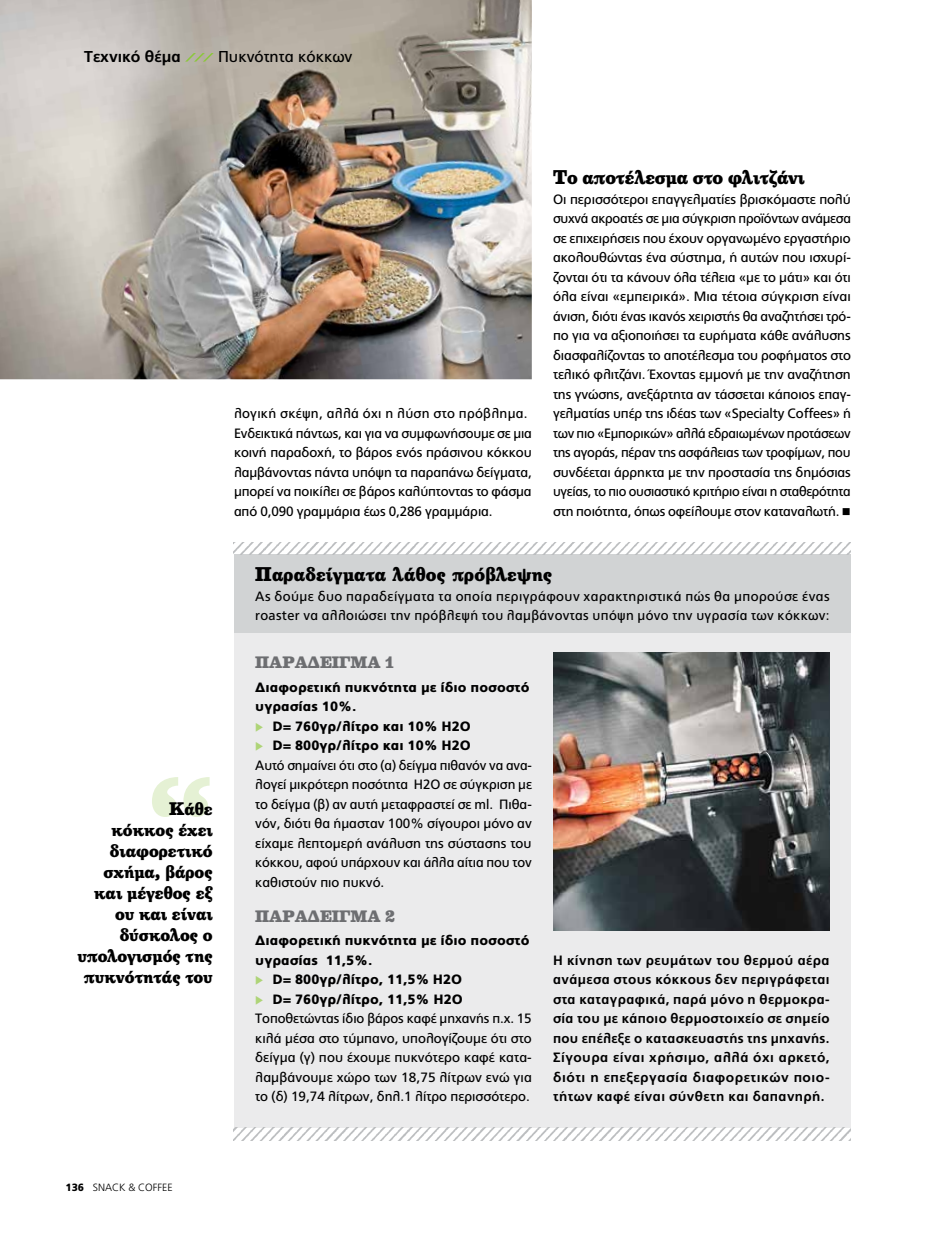
<style>
.page{position:relative;width:936px;height:1234px;background:#fff}
.page>*{position:absolute;margin:0;border:0;box-sizing:border-box;transform-origin:0 0}
.t1{font:700 127.5px "Belizio GR";color:#e5f1d4;scale:.93 1}
.t2{font:900 18px "Belizio GR";color:#000;scale:.9 1}
.t3{font:900 16.5px/21px "Belizio GR";color:#000;text-align:right;scale:.9 1}
.t4{font:15.75px "PF Catalog";color:#000}
.t5{font:700 15.75px "PF Catalog";color:#000}
.t6{font:900 15px "Belizio GR";color:#6d6e71;scale:.92 1}
.t7{font:13.5px/19.5px "PF Catalog";color:#000}
.t8{font:700 13.5px/19.5px "PF Catalog";letter-spacing:.03em;color:#000;text-align:justify}
.t9{font:13.5px/19.5px "PF Catalog";letter-spacing:.03em;color:#000}
.t10{font:900 13.5px/19.5px "PF Catalog";color:#000}
.t11{font:300 10.5px "PF Catalog";color:#000}
.s1{font-weight:900}
.s2{color:#aed477}
</style>
<div class="page">
<div style="left:234px;top:555px;width:616px;height:572px;background:#ebebec"></div>
<div style="left:234px;top:555px;width:616px;height:78px;background:#d1d3d4"></div>
<img style="left:0;top:0;width:531px;height:379px">
<svg style="left:185px;top:53px;width:29px;height:9px"></svg>
<img style="left:234px;top:542px;width:616px;height:13px">
<img style="left:234px;top:1127px;width:616px;height:13px">
<img style="left:553px;top:652px;width:276px;height:278px">
<p class="t5" style="left:84px;top:47px;width:98px">Τεχνικό θέμα</p>
<p class="t4" style="left:218px;top:47px;width:136px">Πυκνότητα κόκκων</p>
<p class="t7" style="left:234px;top:404px;width:299px">λογική σκέψη, αλλά όχι η λύση στο πρόβλημα.<br>Ενδεικτικά πάντως, και για να συμφωνήσουμε σε μια κοινή παραδοχή, το βάρος ενός πράσινου κόκκου λαμβάνοντας πάντα υπόψη τα παραπάνω δείγματα, μπορεί να ποικίλει σε βάρος καλύπτοντας το φάσμα από 0,090 γραμμάρια έως 0,286 γραμμάρια.</p>
<h2 class="t2" style="left:553px;top:165px;width:281px">Το αποτέλεσμα στο φλιτζάνι</h2>
<p class="t7" style="left:553px;top:189px;width:299px;text-align:justify">Οι περισσότεροι επαγγελματίες βρισκόμαστε πολύ συχνά ακροατές σε μια σύγκριση προϊόντων ανάμεσα σε επιχειρήσεις που έχουν οργανωμένο εργαστήριο ακολουθώντας ένα σύστημα, ή αυτών που ισχυρί&shy;ζονται ότι τα κάνουν όλα τέλεια «με το μάτι» και ότι όλα είναι «εμπειρικά». Μια τέτοια σύγκριση είναι άνιση, διότι ένας ικανός χειριστής θα αναζητήσει τρό&shy;πο για να αξιοποιήσει τα ευρήματα κάθε ανάλυσης διασφαλίζοντας το αποτέλεσμα του ροφήματος στο τελικό φλιτζάνι. Έχοντας εμμονή με την αναζήτηση της γνώσης, ανεξάρτητα αν τάσσεται κάποιος επαγ&shy;γελματίας υπέρ της ιδέας των «Specialty Coffees» ή των πιο «Εμπορικών» αλλά εδραιωμένων προτάσεων της αγοράς, πέραν της ασφάλειας των τροφίμων, που συνδέεται άρρηκτα με την προστασία της δημόσιας υγείας, το πιο ουσιαστικό κριτήριο είναι η σταθερότητα στη ποιότητα, όπως οφείλουμε στον καταναλωτή. ■</p>
<h1 class="t1" style="left:146px;top:744px;width:75px">“</h1>
<p class="t3" style="left:77px;top:797px;width:152px">Κάθε<br>κόκκος έχει διαφορετικό σχήμα, βάρος και μέγεθος εξ ου και είναι δύσκολος ο υπολογισμός της πυκνότητάς του</p>
<p class="t11" style="left:65px;top:1180px;width:109px"><span class="s1">136</span> SNACK &amp; COFFEE</p>
<h2 class="t2" style="left:255px;top:562px;width:331px">Παραδείγματα λάθος πρόβλεψης</h2>
<p class="t9" style="left:255px;top:586px;width:576px">Ας δούμε δυο παραδείγματα τα οποία περιγράφουν χαρακτηριστικά πώς θα μπορούσε ένας roaster να αλλοιώσει την πρόβλεψή του λαμβάνοντας υπόψη μόνο την υγρασία των κόκκων:</p>
<p class="t6" style="left:255px;top:652px;width:152px">ΠΑΡΆΔΕΙΓΜΑ 1</p>
<p class="t10" style="left:255px;top:677px;width:276px">Διαφορετική πυκνότητα με ίδιο ποσοστό υγρασίας 10%.</p>
<p class="t10" style="left:255px;top:716px;width:217px"><span class="s2">◆</span> D= 760γρ/λίτρο και 10% H2O</p>
<p class="t7" style="left:255px;top:735px;width:278px"><span class="s2">◆</span> <span class="s1">D= 800γρ/λίτρο και 10% H2O<br></span>Αυτό σημαίνει ότι στο (α) δείγμα πιθανόν να ανα&shy;λογεί μικρότερη ποσότητα Η2Ο σε σύγκριση με το δείγμα (β) αν αυτή μεταφραστεί σε ml. Πιθα&shy;νόν, διότι θα ήμασταν 100% σίγουροι μόνο αν είχαμε λεπτομερή ανάλυση της σύστασης του κόκκου, αφού υπάρχουν και άλλα αίτια που τον καθιστούν πιο πυκνό.</p>
<p class="t6" style="left:255px;top:905px;width:153px">ΠΑΡΆΔΕΙΓΜΑ 2</p>
<p class="t10" style="left:255px;top:930px;width:276px">Διαφορετική πυκνότητα με ίδιο ποσοστό υγρασίας 11,5%.</p>
<p class="t10" style="left:255px;top:969px;width:208px"><span class="s2">◆</span> D= 800γρ/λίτρο, 11,5% H2O</p>
<p class="t7" style="left:255px;top:989px;width:278px"><span class="s2">◆</span> <span class="s1">D= 760γρ/λίτρο, 11,5% H2O </span>Τοποθετώντας ίδιο βάρος καφέ μηχανής π.χ. 15 κιλά μέσα στο τύμπανο, υπολογίζουμε ότι στο δείγμα (γ) που έχουμε πυκνότερο καφέ κατα&shy;λαμβάνουμε χώρο των 18,75 λίτρων ενώ για το (δ) 19,74 λίτρων, δηλ.1 λίτρο περισσότερο.</p>
<p class="t8" style="left:553px;top:950px;width:278px">Η κίνηση των ρευμάτων του θερμού αέρα ανάμεσα στους κόκκους δεν περιγράφεται στα καταγραφικά, παρά μόνο η θερμοκρα&shy;σία του με κάποιο θερμοστοιχείο σε σημείο που επέλεξε ο κατασκευαστής της μηχανής.<br>Σίγουρα είναι χρήσιμο, αλλά όχι αρκετό, διότι η επεξεργασία διαφορετικών ποιο&shy;τήτων καφέ είναι σύνθετη και δαπανηρή.</p>
</div>
